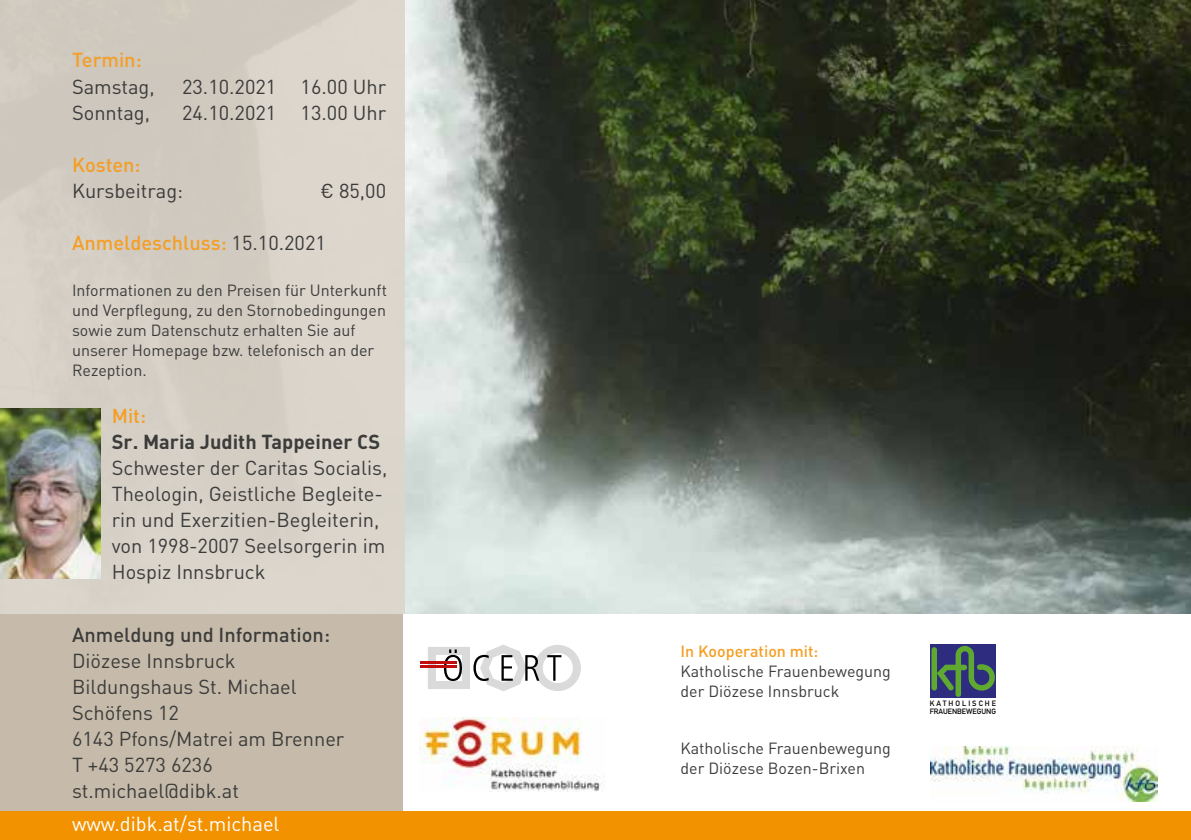
<style>
.page{position:relative;width:1191px;height:840px;background:#fff}
.page>*{position:absolute;margin:0;border:0;box-sizing:border-box;transform-origin:0 0}
.t1{font:20px/26px "DIN";color:#3c3c3b}
.t2{font:500 20px "DIN";color:#f59e24}
.t3{font:700 20px "DIN";color:#3c3c3b}
.t4{font:500 20px "DIN";color:#3c3c3b}
.t5{font:20px "DIN";color:#fff}
.t6{font:16px/20px "DIN";color:#3c3c3b}
.t7{font:500 16px "DIN";color:#f59e24}
.t8{font:7.6px/8.6px "DIN Mittelschrift";color:#000}
.s1{font-weight:400;color:#3c3c3b}
</style>
<div class="page">
<img style="left:405px;top:0;width:786px;height:613px">
<div style="left:0;top:0;width:405px;height:622px;background:#dcd5cb"></div>
<div style="left:0;top:613px;width:405px;height:211px;background:#c6bbaa"></div>
<div style="left:404px;top:613px;width:787px;height:211px;background:#fff"></div>
<div style="left:0;top:811px;width:1191px;height:28px;background:#f39200"></div>
<img style="left:0;top:408px;width:100px;height:170px">
<div style="left:930px;top:644px;width:66px;height:53px;background:#2e2c7f"></div>
<svg style="left:931px;top:645px;width:64px;height:51px"></svg>
<svg style="left:428px;top:645px;width:153px;height:46px"></svg>
<hr style="left:420px;top:660px;width:36px;height:2px;background:#c00d0e">
<hr style="left:420px;top:665px;width:36px;height:2px;background:#c00d0e">
<img style="left:420px;top:717px;width:181px;height:74px">
<img style="left:930px;top:746px;width:227px;height:54px">
<p class="t2" style="left:72px;top:47px;width:71px">Termin:</p>
<p class="t1" style="left:72px;top:73px;width:84px">Samstag,</p>
<p class="t1" style="left:182px;top:73px;width:206px">23.10.2021 16.00 Uhr</p>
<p class="t1" style="left:72px;top:99px;width:79px">Sonntag,</p>
<p class="t1" style="left:182px;top:99px;width:206px">24.10.2021 13.00 Uhr</p>
<p class="t2" style="left:72px;top:151px;width:70px">Kosten:</p>
<p class="t1" style="left:72px;top:177px;width:113px">Kursbeitrag:</p>
<p class="t1" style="left:320px;top:177px;width:67px">€ 85,00</p>
<p class="t2" style="left:72px;top:229px;width:255px">Anmeldeschluss: <span class="s1">15.10.2021</span></p>
<p class="t6" style="left:72px;top:279px;width:316px">Informationen zu den Preisen für Unterkunft und Verpflegung, zu den Stornobedingungen sowie zum Datenschutz erhalten Sie auf unserer Homepage bzw. telefonisch an der Rezeption.</p>
<p class="t2" style="left:112px;top:403px;width:36px">Mit:</p>
<p class="t3" style="left:112px;top:428px;width:270px">Sr. Maria Judith Tappeiner CS</p>
<p class="t1" style="left:112px;top:454px;width:277px">Schwester der Caritas Socialis,<br>Theologin, Geistliche Begleite&shy;rin und Exerzitien-Begleiterin, von 1998-2007 Seelsorgerin im<br>Hospiz Innsbruck</p>
<p class="t4" style="left:72px;top:621px;width:259px">Anmeldung und Information:</p>
<p class="t1" style="left:72px;top:646px;width:274px">Diözese Innsbruck<br>Bildungshaus St. Michael<br>Schöfens 12<br>6143 Pfons/Matrei am Brenner<br>T +43 5273 6236 st.michael@dibk.at</p>
<p class="t5" style="left:72px;top:811px;width:209px">www.dibk.at/st.michael</p>
<p class="t7" style="left:680px;top:640px;width:139px">In Kooperation mit:</p>
<p class="t6" style="left:680px;top:660px;width:212px">Katholische Frauenbewegung der Diözese Innsbruck</p>
<p class="t6" style="left:680px;top:737px;width:212px">Katholische Frauenbewegung der Diözese Bozen-Brixen</p>
<p class="t8" style="left:930px;top:698px;width:68px">KATHOLISCHE<br>FRAUENBEWEGUNG</p>
</div>
